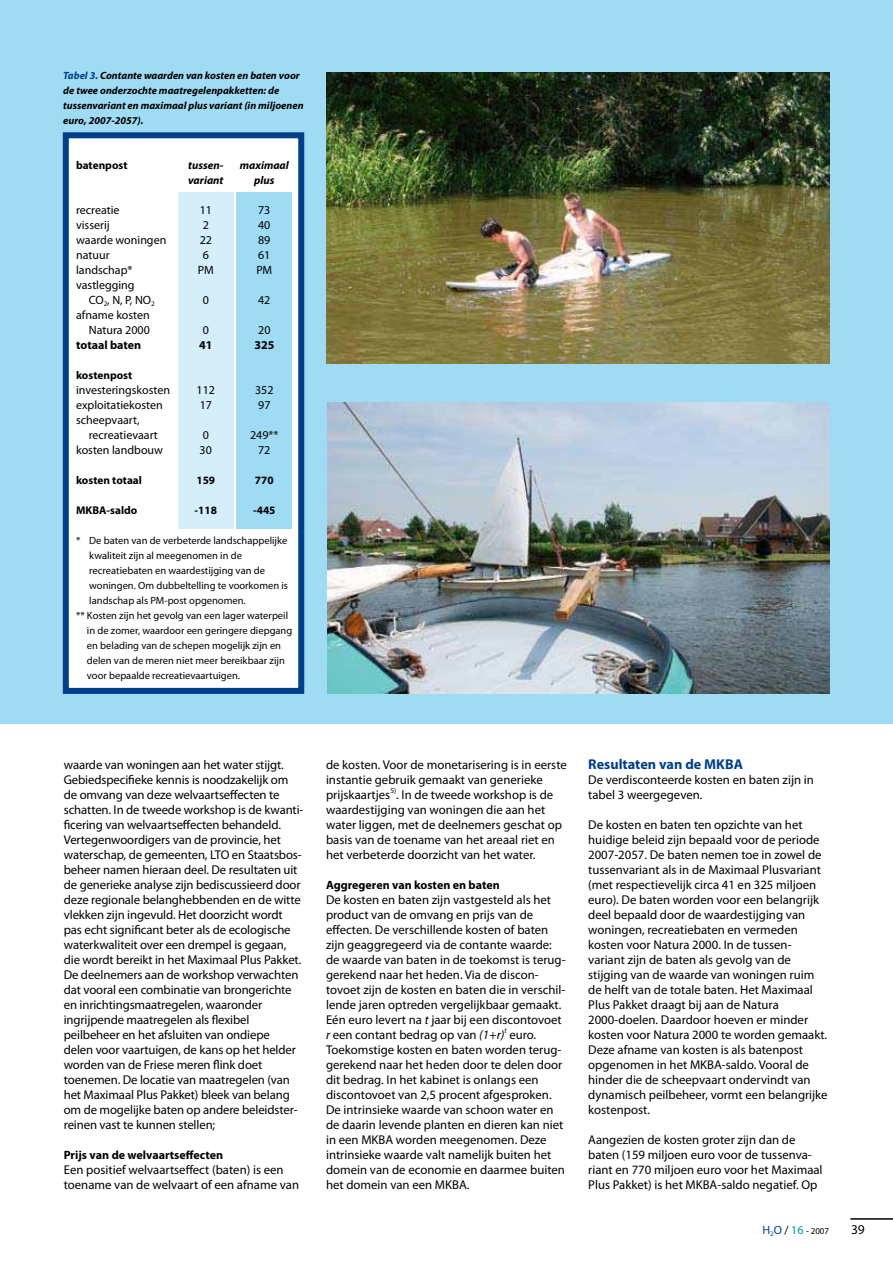
<style>
.page{position:relative;width:893px;height:1263px;background:#fff}
.page>*{position:absolute;margin:0;border:0;box-sizing:border-box;transform-origin:0 0}
.t1{font:700 14.25px "Myriad Pro";color:#003f8a}
.t2{font:13.5px "Myriad Pro";color:#000}
.t3{font:12.75px/15px "Myriad Pro";color:#000}
.t4{font:12px/15px "Myriad Pro";color:#000}
.t5{font:700 12px "Myriad Pro";color:#000}
.t6{font:700 11.25px "Myriad Pro";color:#000}
.t7{font:italic 700 11.25px "Myriad Pro";color:#000}
.t8{font:10.5px "Myriad Pro";color:#000}
.t9{font:italic 700 10.5px/15px "Myriad Pro";color:#000}
.t10{font:9px "Myriad Pro";color:#000}
.s1{color:#003f8a}
.s2{font-style:italic}
.s3{font-size:12px;color:#003f8a}
.s4{font-size:12px}
.s5{font-size:12px;color:#0094a8}
</style>
<div class="page">
<hr style="left:850px;top:1219px;width:43px;height:1px;background:#000">
<div style="left:0;top:0;width:893px;height:724px;background:#a0dbf4"></div>
<div style="left:66px;top:135px;width:235px;height:556px;background:#fff"></div>
<div style="left:63px;top:132px;width:241px;height:562px;border:6px solid #003f8a"></div>
<div style="left:236px;top:192px;width:55px;height:337px;background:#a0dbf4"></div>
<div style="left:178px;top:192px;width:55px;height:337px;background:#d4eefa"></div>
<img style="left:326px;top:72px;width:503px;height:292px">
<img style="left:328px;top:402px;width:501px;height:292px">
<p class="t9" style="left:63px;top:69px;width:242px"><span class="s1">Tabel 3.</span> Contante waarden van kosten en baten voor de twee onderzochte maatregelenpakketten: de tussenvariant en maximaal plus variant (in miljoenen euro, 2007-2057).</p>
<p class="t6" style="left:76px;top:161px;width:53px">batenpost</p>
<p class="t7" style="left:188px;top:161px;width:37px">tussen-</p>
<p class="t7" style="left:240px;top:161px;width:50px">maximaal</p>
<p class="t7" style="left:188px;top:176px;width:37px">variant</p>
<p class="t7" style="left:254px;top:176px;width:22px">plus</p>
<p class="t4" style="left:76px;top:203px;width:45px">recreatie</p>
<p class="t4" style="left:200px;top:203px;width:14px">11</p>
<p class="t4" style="left:258px;top:203px;width:14px">73</p>
<p class="t4" style="left:76px;top:218px;width:35px">visserij</p>
<p class="t4" style="left:203px;top:218px;width:8px">2</p>
<p class="t4" style="left:258px;top:218px;width:14px">40</p>
<p class="t4" style="left:76px;top:233px;width:92px">waarde woningen</p>
<p class="t4" style="left:200px;top:233px;width:14px">22</p>
<p class="t4" style="left:258px;top:233px;width:14px">89</p>
<p class="t4" style="left:76px;top:248px;width:35px">natuur</p>
<p class="t4" style="left:203px;top:248px;width:8px">6</p>
<p class="t4" style="left:258px;top:248px;width:14px">61</p>
<p class="t4" style="left:76px;top:263px;width:58px">landschap*</p>
<p class="t4" style="left:198px;top:263px;width:17px">PM</p>
<p class="t4" style="left:256px;top:263px;width:17px">PM</p>
<p class="t4" style="left:89px;top:278px;width:67px;text-indent:-13px">vastlegging<br>CO<sub>2</sub>, N, P, NO<sub>2</sub></p>
<p class="t4" style="left:203px;top:293px;width:8px">0</p>
<p class="t4" style="left:258px;top:293px;width:14px">42</p>
<p class="t4" style="left:76px;top:308px;width:75px;text-align:right">afname kosten<br>Natura 2000</p>
<p class="t4" style="left:203px;top:323px;width:8px">0</p>
<p class="t4" style="left:258px;top:323px;width:14px">20</p>
<p class="t5" style="left:76px;top:340px;width:67px">totaal baten</p>
<p class="t5" style="left:199px;top:340px;width:15px">41</p>
<p class="t5" style="left:254px;top:340px;width:21px">325</p>
<p class="t6" style="left:76px;top:371px;width:58px">kostenpost</p>
<p class="t4" style="left:76px;top:383px;width:96px">investeringskosten</p>
<p class="t4" style="left:197px;top:383px;width:20px">112</p>
<p class="t4" style="left:255px;top:383px;width:20px">352</p>
<p class="t4" style="left:76px;top:398px;width:88px">exploitatiekosten</p>
<p class="t4" style="left:200px;top:398px;width:14px">17</p>
<p class="t4" style="left:258px;top:398px;width:14px">97</p>
<p class="t4" style="left:89px;top:413px;width:71px;text-indent:-13px">scheepvaart, recreatievaart</p>
<p class="t4" style="left:203px;top:428px;width:8px">0</p>
<p class="t4" style="left:250px;top:428px;width:30px">249**</p>
<p class="t4" style="left:76px;top:443px;width:88px">kosten landbouw</p>
<p class="t4" style="left:200px;top:443px;width:14px">30</p>
<p class="t4" style="left:258px;top:443px;width:14px">72</p>
<p class="t6" style="left:76px;top:476px;width:67px">kosten totaal</p>
<p class="t6" style="left:196px;top:476px;width:20px">159</p>
<p class="t6" style="left:255px;top:476px;width:20px">770</p>
<p class="t6" style="left:76px;top:506px;width:63px">MKBA-saldo</p>
<p class="t6" style="left:195px;top:506px;width:24px">-118</p>
<p class="t6" style="left:253px;top:506px;width:24px">-445</p>
<p class="t8" style="left:76px;top:536px;width:213px">* De baten van de verbeterde landschappelijke</p>
<p class="t8" style="left:89px;top:551px;width:154px">kwaliteit zijn al meegenomen in de</p>
<p class="t8" style="left:89px;top:566px;width:177px">recreatiebaten en waardestijging van de</p>
<p class="t8" style="left:89px;top:581px;width:200px">woningen. Om dubbeltelling te voorkomen is</p>
<p class="t8" style="left:89px;top:596px;width:158px">landschap als PM-post opgenomen.</p>
<p class="t8" style="left:76px;top:611px;width:214px">** Kosten zijn het gevolg van een lager waterpeil</p>
<p class="t8" style="left:87px;top:626px;width:207px">in de zomer, waardoor een geringere diepgang</p>
<p class="t8" style="left:87px;top:641px;width:196px">en belading van de schepen mogelijk zijn en</p>
<p class="t8" style="left:87px;top:656px;width:199px">delen van de meren niet meer bereikbaar zijn</p>
<p class="t8" style="left:87px;top:671px;width:155px">voor bepaalde recreatievaartuigen.</p>
<p class="t3" style="left:64px;top:758px;width:241px">waarde van woningen aan het water stijgt.<br>Gebiedspecifieke kennis is noodzakelijk om de omvang van deze welvaartseffecten te schatten. In de tweede workshop is de kwanti&shy;ficering van welvaartseffecten behandeld.<br>Vertegenwoordigers van de provincie, het waterschap, de gemeenten, LTO en Staatsbos&shy;beheer namen hieraan deel. De resultaten uit de generieke analyse zijn bediscussieerd door deze regionale belanghebbenden en de witte vlekken zijn ingevuld. Het doorzicht wordt pas echt significant beter als de ecologische waterkwaliteit over een drempel is gegaan, die wordt bereikt in het Maximaal Plus Pakket.<br>De deelnemers aan de workshop verwachten dat vooral een combinatie van brongerichte en inrichtingsmaatregelen, waaronder ingrijpende maatregelen als flexibel peilbeheer en het afsluiten van ondiepe<br>delen voor vaartuigen, de kans op het helder worden van de Friese meren flink doet toenemen. De locatie van maatregelen (van het Maximaal Plus Pakket) bleek van belang om de mogelijke baten op andere beleidster&shy;reinen vast te kunnen stellen;</p>
<p class="t5" style="left:64px;top:1150px;width:161px">Prijs van de welvaartseffecten</p>
<p class="t3" style="left:64px;top:1163px;width:237px">Een positief welvaartseffect (baten) is een toename van de welvaart of een afname van</p>
<p class="t3" style="left:326px;top:758px;width:242px">de kosten. Voor de monetarisering is in eerste instantie gebruik gemaakt van generieke prijskaartjes<sup>5)</sup>. In de tweede workshop is de waardestijging van woningen die aan het water liggen, met de deelnemers geschat op basis van de toename van het areaal riet en het verbeterde doorzicht van het water.</p>
<p class="t5" style="left:326px;top:880px;width:175px">Aggregeren van kosten en baten</p>
<p class="t3" style="left:326px;top:893px;width:241px">De kosten en baten zijn vastgesteld als het product van de omvang en prijs van de effecten. De verschillende kosten of baten zijn geaggregeerd via de contante waarde: de waarde van baten in de toekomst is terug&shy;gerekend naar het heden. Via de discon&shy;tovoet zijn de kosten en baten die in verschil&shy;lende jaren optreden vergelijkbaar gemaakt.<br>Eén euro levert na <span class="s2">t</span> jaar bij een discontovoet <span class="s2">r</span> een contant bedrag op van <span class="s2">(1+r)</span><sup>t</sup> euro.<br>Toekomstige kosten en baten worden terug&shy;gerekend naar het heden door te delen door dit bedrag. In het kabinet is onlangs een discontovoet van 2,5 procent afgesproken.<br>De intrinsieke waarde van schoon water en de daarin levende planten en dieren kan niet in een MKBA worden meegenomen. Deze intrinsieke waarde valt namelijk buiten het domein van de economie en daarmee buiten het domein van een MKBA.</p>
<p class="t1" style="left:588px;top:759px;width:156px">Resultaten van de MKBA</p>
<p class="t3" style="left:588px;top:773px;width:227px">De verdisconteerde kosten en baten zijn in tabel 3 weergegeven.</p>
<p class="t3" style="left:588px;top:818px;width:241px">De kosten en baten ten opzichte van het huidige beleid zijn bepaald voor de periode 2007-2057. De baten nemen toe in zowel de tussenvariant als in de Maximaal Plusvariant (met respectievelijk circa 41 en 325 miljoen euro). De baten worden voor een belangrijk deel bepaald door de waardestijging van woningen, recreatiebaten en vermeden kosten voor Natura 2000. In de tussen&shy;variant zijn de baten als gevolg van de stijging van de waarde van woningen ruim de helft van de totale baten. Het Maximaal Plus Pakket draagt bij aan de Natura 2000-doelen. Daardoor hoeven er minder kosten voor Natura 2000 te worden gemaakt.<br>Deze afname van kosten is als batenpost opgenomen in het MKBA-saldo. Vooral de hinder die de scheepvaart ondervindt van dynamisch peilbeheer, vormt een belangrijke kostenpost.</p>
<p class="t3" style="left:588px;top:1133px;width:236px">Aangezien de kosten groter zijn dan de baten (159 miljoen euro voor de tussenva&shy;riant en 770 miljoen euro voor het Maximaal Plus Pakket) is het MKBA-saldo negatief. Op</p>
<p class="t10" style="left:762px;top:1227px;width:68px"><span class="s3">H</span><sub>2</sub><span class="s3">O</span> <span class="s4">/</span> <span class="s5">16</span> - 2007</p>
<p class="t2" style="left:851px;top:1224px;width:15px">39</p>
</div>
